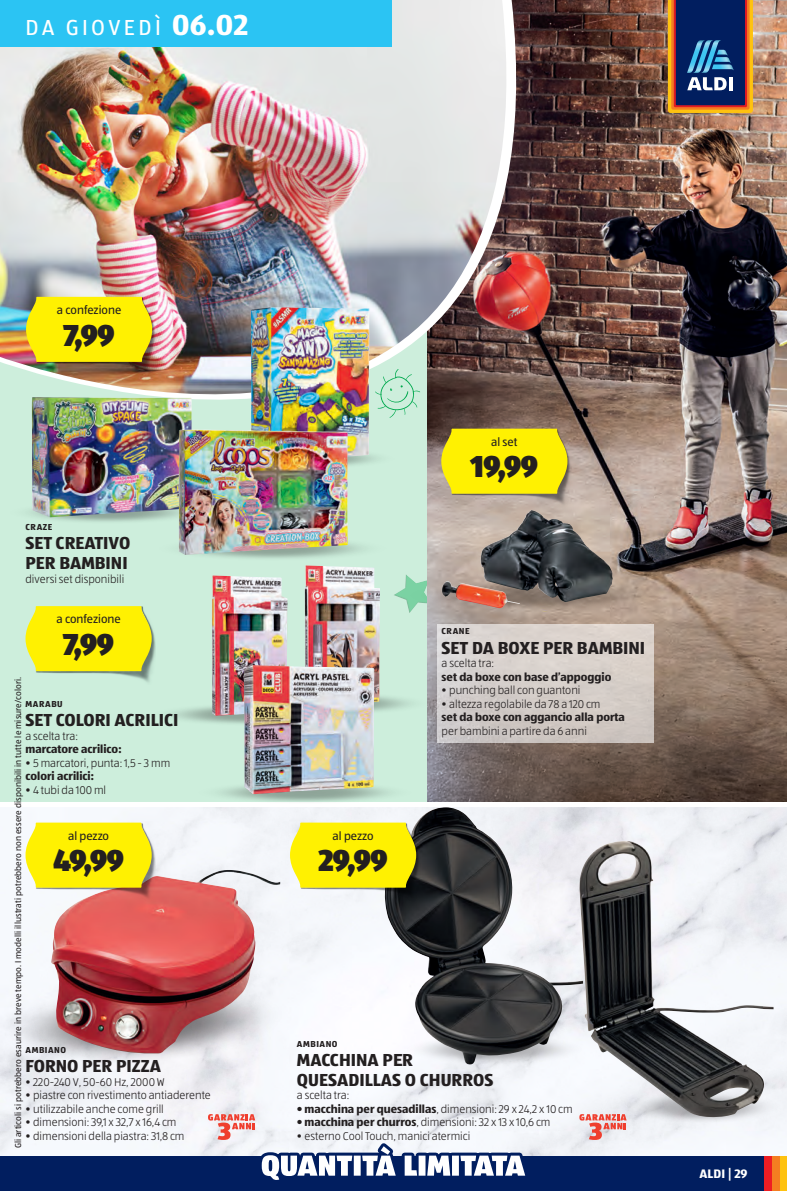
<style>
.page{position:relative;width:787px;height:1191px;background:#fff}
.page>*{position:absolute;margin:0;border:0;box-sizing:border-box;transform-origin:0 0}
.t1{font:900 31.5px "ALDISUEDOT";letter-spacing:-.03em;color:#231f20;scale:.95 1}
.t2{font:22.5px "ALDISUEDOT";letter-spacing:.15em;color:#fff}
.co_Produktname{font:700 18px "ALDISUEDOT";color:#231f20}
.t3{font:700 12.75px "ALDISUEDOT";letter-spacing:.01em;color:#fff}
.t4{font:12px "ALDISUEDOT";color:#231f20}
.co_Fliesstext{font:300 11.7px "ALDISUEDOT";color:#231f20}
.co_Fliesstext-2{font:700 11.7px "ALDISUEDOT";color:#231f20}
.co_Fliesstext_Aufzaehlung_Vorteil{font:300 11.7px "ALDISUEDOT";color:#231f20}
.co_Markennamen{font:700 9px "ALDISUEDOT";letter-spacing:.055em;color:#231f20}
.co_Produktname-2{font:700 9px "ALDISUEDOT";letter-spacing:.06em;color:#231f20}
.t5{font:8.85px "ALDISUEDOT";letter-spacing:.01em;color:#231f20}
.s1{font-weight:700;font-size:30px}
.s2{font-weight:700}
</style>
<div class="page">
<div style="left:0;top:0;width:787px;height:801px;background:#cdeedc"></div>
<svg style="left:394px;top:590px;width:16px;height:23px"></svg>
<img style="left:0;top:807px;width:787px;height:350px">
<img style="left:427px;top:0;width:360px;height:801px">
<svg style="left:405px;top:0;width:186px;height:578px;background:#81716a"></svg>
<img style="left:0;top:0;width:560px;height:441px">
<img style="left:626px;top:1090px;width:161px;height:34px">
<img style="left:578px;top:841px;width:195px;height:276px">
<img style="left:251px;top:307px;width:118px;height:154px">
<img style="left:32px;top:397px;width:160px;height:120px">
<img style="left:26px;top:297px;width:130px;height:78px">
<svg style="left:26px;top:296px;width:126px;height:66px;background:#f6e60b"></svg>
<img style="left:179px;top:429px;width:169px;height:126px">
<img style="left:0;top:920px;width:2px;height:25px">
<img style="left:36px;top:628px;width:120px;height:54px">
<svg style="left:26px;top:606px;width:126px;height:65px;background:#f9ee0f"></svg>
<img style="left:212px;top:575px;width:75px;height:140px">
<img style="left:229px;top:691px;width:208px;height:24px">
<img style="left:304px;top:565px;width:76px;height:140px">
<img style="left:243px;top:665px;width:131px;height:129px">
<img style="left:441px;top:428px;width:130px;height:79px">
<svg style="left:441px;top:428px;width:126px;height:66px;background:#f4e60a"></svg>
<img style="left:402px;top:578px;width:267px;height:34px">
<img style="left:480px;top:510px;width:132px;height:92px">
<img style="left:0;top:973px;width:297px;height:102px">
<img style="left:51px;top:870px;width:229px;height:183px">
<img style="left:26px;top:822px;width:130px;height:79px">
<svg style="left:26px;top:822px;width:126px;height:66px;background:#fbed12"></svg>
<svg style="left:579px;top:1114px;width:47px;height:26px"></svg>
<img style="left:398px;top:1033px;width:192px;height:32px">
<img style="left:383px;top:807px;width:200px;height:257px">
<img style="left:290px;top:822px;width:130px;height:79px">
<svg style="left:290px;top:822px;width:126px;height:66px;background:#f8eb10"></svg>
<div style="left:437px;top:624px;width:217px;height:118px;background:linear-gradient(to right,#d4d0cf,#d6ccc4)"></div>
<div style="left:0;top:1157px;width:787px;height:34px;background:#011e5f"></div>
<div style="left:764px;top:1157px;width:23px;height:34px;background:#fec210"></div>
<div style="left:764px;top:1157px;width:15px;height:34px;background:#f47d21"></div>
<div style="left:764px;top:1157px;width:8px;height:34px;background:#ee1d23"></div>
<svg style="left:208px;top:1114px;width:324px;height:66px"></svg>
<div style="left:0;top:0;width:391px;height:47px;background:#2bc4f3"></div>
<svg style="left:668px;top:0;width:85px;height:113px;background:#4b485b"></svg>
<img style="left:714px;top:57px;width:17px;height:6px">
<img style="left:712px;top:64px;width:21px;height:6px">
<p class="t2" style="left:26px;top:13px;width:224px">DA GIOVEDÌ <span class="s1">06.02</span></p>
<p class="t4" style="left:57px;top:302px;width:66px">a confezione</p>
<p class="t1" style="left:64px;top:313px;width:55px">7,99</p>
<p class="co_Markennamen" style="left:26px;top:521px;width:28px">CRAZE</p>
<p class="co_Produktname" style="left:26px;top:531px;width:106px">SET CREATIVO</p>
<p class="co_Produktname" style="left:26px;top:551px;width:104px">PER BAMBINI</p>
<p class="co_Fliesstext" style="left:26px;top:571px;width:100px">diversi set disponibili</p>
<p class="t4" style="left:56px;top:611px;width:66px">a confezione</p>
<p class="t1" style="left:63px;top:622px;width:55px">7,99</p>
<p class="t5" style="left:13px;top:1148px;width:473px;rotate:-90deg">Gli articoli si potrebbero esaurire in breve tempo. I modelli illustrati potrebbero non essere disponibili in tutte le misure/colori.</p>
<p class="co_Produktname-2" style="left:26px;top:697px;width:39px">MARABU</p>
<p class="co_Produktname" style="left:26px;top:708px;width:154px">SET COLORI ACRILICI</p>
<p class="co_Fliesstext" style="left:26px;top:728px;width:54px">a scelta tra:</p>
<p class="co_Fliesstext-2" style="left:26px;top:741px;width:97px">marcatore acrilico:</p>
<p class="co_Fliesstext" style="left:26px;top:755px;width:146px">• 5 marcatori, punta: 1,5 - 3 mm</p>
<p class="co_Fliesstext-2" style="left:26px;top:768px;width:70px">colori acrilici:</p>
<p class="co_Fliesstext" style="left:26px;top:782px;width:82px">• 4 tubi da 100 ml</p>
<p class="t4" style="left:68px;top:828px;width:42px">al pezzo</p>
<p class="t1" style="left:53px;top:838px;width:76px">49,99</p>
<p class="co_Markennamen" style="left:26px;top:1043px;width:42px">AMBIANO</p>
<p class="co_Produktname" style="left:26px;top:1054px;width:137px">FORNO PER PIZZA</p>
<p class="co_Fliesstext" style="left:26px;top:1074px;width:141px">• 220-240 V, 50-60 Hz, 2000 W</p>
<p class="co_Fliesstext" style="left:26px;top:1088px;width:187px">• piastre con rivestimento antiaderente</p>
<p class="co_Fliesstext" style="left:26px;top:1101px;width:140px">• utilizzabile anche come grill</p>
<p class="co_Fliesstext" style="left:26px;top:1115px;width:152px">• dimensioni: 39,1 x 32,7 x 16,4 cm</p>
<p class="co_Fliesstext" style="left:26px;top:1128px;width:160px">• dimensioni della piastra: 31,8 cm</p>
<p class="t4" style="left:491px;top:434px;width:28px">al set</p>
<p class="t1" style="left:470px;top:445px;width:73px">19,99</p>
<p class="t4" style="left:332px;top:828px;width:42px">al pezzo</p>
<p class="t1" style="left:318px;top:838px;width:74px">29,99</p>
<p class="co_Markennamen" style="left:441px;top:625px;width:29px">CRANE</p>
<p class="co_Produktname" style="left:441px;top:635px;width:205px">SET DA BOXE PER BAMBINI</p>
<p class="co_Fliesstext" style="left:441px;top:656px;width:54px">a scelta tra:</p>
<p class="co_Fliesstext-2" style="left:441px;top:669px;width:171px">set da boxe con base d’appoggio</p>
<p class="co_Fliesstext" style="left:441px;top:683px;width:140px">• punching ball con guantoni</p>
<p class="co_Fliesstext" style="left:441px;top:696px;width:160px">• altezza regolabile da 78 a 120 cm</p>
<p class="co_Fliesstext-2" style="left:441px;top:709px;width:185px">set da boxe con aggancio alla porta</p>
<p class="co_Fliesstext" style="left:441px;top:723px;width:147px">per bambini a partire da 6 anni</p>
<p class="co_Markennamen" style="left:297px;top:1037px;width:42px">AMBIANO</p>
<p class="co_Produktname" style="left:297px;top:1048px;width:117px">MACCHINA PER</p>
<p class="co_Produktname" style="left:297px;top:1067px;width:198px">QUESADILLAS O CHURROS</p>
<p class="co_Fliesstext_Aufzaehlung_Vorteil" style="left:297px;top:1088px;width:54px">a scelta tra:</p>
<p class="co_Fliesstext" style="left:297px;top:1101px;width:277px"><span class="s2">• macchina per quesadillas</span>, dimensioni: 29 x 24,2 x 10 cm</p>
<p class="co_Fliesstext" style="left:297px;top:1115px;width:255px"><span class="s2">• macchina per churros</span>, dimensioni: 32 x 13 x 10,6 cm</p>
<p class="co_Fliesstext" style="left:297px;top:1128px;width:175px">• esterno Cool Touch, manici atermici</p>
<p class="t3" style="left:699px;top:1165px;width:50px">ALDI | 29</p>
</div>
